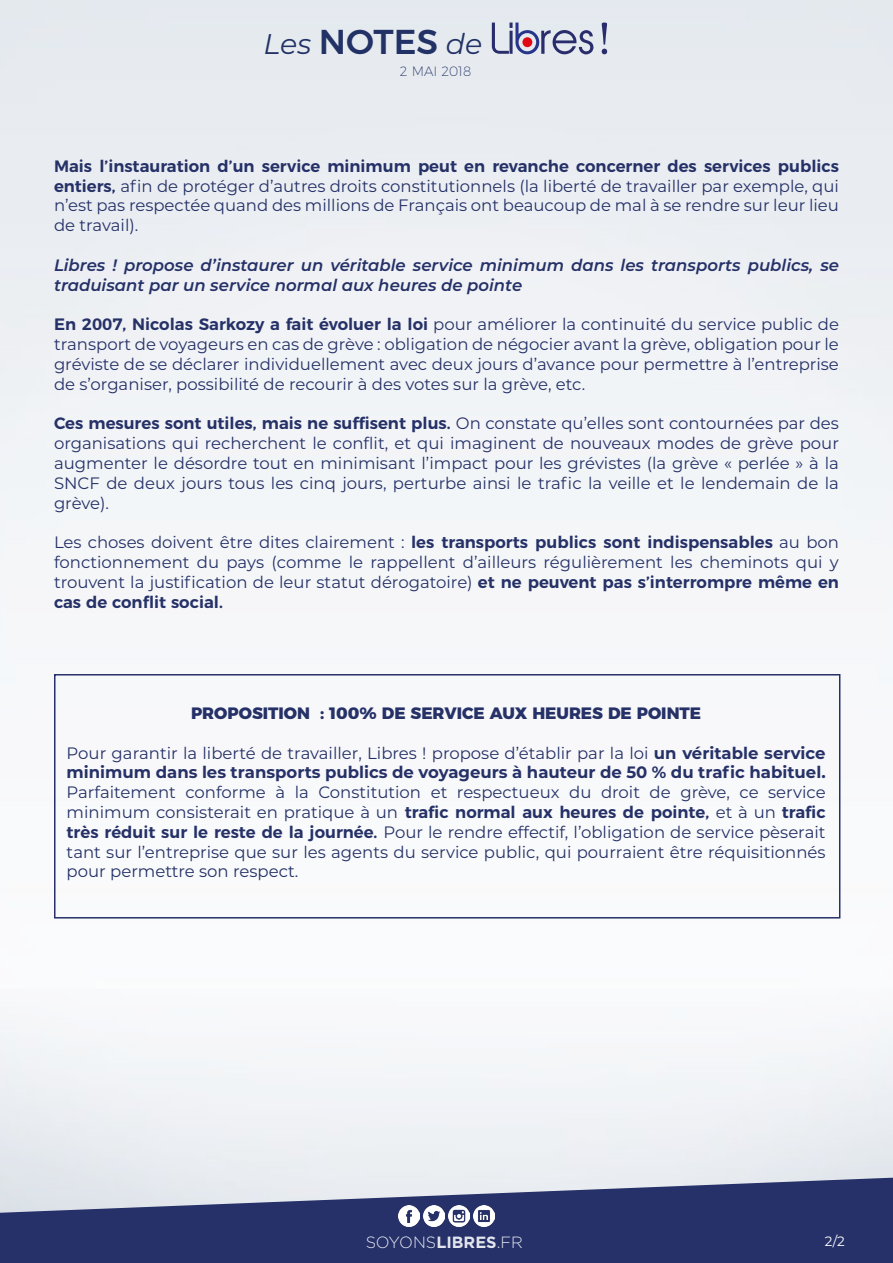
<style>
.page{position:relative;width:893px;height:1263px;background:#fff}
.page>*{position:absolute;margin:0;border:0;box-sizing:border-box;transform-origin:0 0}
.t1{font:italic 28.5px "Montserrat";color:#233266}
.t2{font:16.5px/19.8px "Montserrat";color:#253167;text-align:justify}
.t3{font:700 16.5px/19.8px "Montserrat";color:#253167}
.t4{font:italic 600 16.5px/19.8px "Montserrat";color:#253167}
.t5{font:800 16.5px "Montserrat";color:#253167}
.t6{font:300 16.2px "Gotham";color:#fff}
.t7{font:200 13.5px "Montserrat";color:#233266}
.t8{font:13.5px "Montserrat";color:#fff}
.s1{font-weight:500;font-style:normal;font-size:34.5px}
.s2{font-weight:600}
.s3{font-weight:400}
.s4{font-weight:700}
</style>
<div class="page">
<svg style="left:0;top:1178px;width:893px;height:85px;background:#4d5684"></svg>
<img style="left:398px;top:1205px;width:21px;height:22px">
<img style="left:448px;top:1205px;width:22px;height:22px">
<img style="left:474px;top:1205px;width:21px;height:22px">
<img style="left:423px;top:1205px;width:22px;height:22px">
<svg style="left:492px;top:23px;width:102px;height:31px;background:#acacc4"></svg>
<svg style="left:602px;top:23px;width:5px;height:31px"></svg>
<div style="left:54px;top:674px;width:786px;height:244px;border:2px solid #27306a"></div>
<h1 class="t1" style="left:264px;top:24px;width:220px">Les <span class="s1">NOTES</span> de</h1>
<p class="t7" style="left:400px;top:61px;width:73px">2 MAI 2018</p>
<p class="t2" style="left:54px;top:156px;width:786px"><span class="s2">Mais l’instauration d’un service minimum peut en revanche concerner des services publics entiers,</span> afin de protéger d’autres droits constitutionnels (la liberté de travailler par exemple, qui n’est pas respectée quand des millions de Français ont beaucoup de mal à se rendre sur leur lieu de travail).</p>
<p class="t4" style="left:54px;top:254px;width:786px">Libres ! propose d’instaurer un véritable service minimum dans les transports publics, se traduisant par un service normal aux heures de pointe</p>
<p class="t2" style="left:54px;top:314px;width:786px"><span class="s2">En 2007, Nicolas Sarkozy a fait évoluer la loi</span> pour améliorer la continuité du service public de transport de voyageurs en cas de grève : obligation de négocier avant la grève, obligation pour le gréviste de se déclarer individuellement avec deux jours d’avance pour permettre à l’entreprise de s’organiser, possibilité de recourir à des votes sur la grève, etc.</p>
<p class="t2" style="left:54px;top:413px;width:786px"><span class="s2">Ces mesures sont utiles, mais ne suffisent plus.</span> On constate qu’elles sont contournées par des organisations qui recherchent le conflit, et qui imaginent de nouveaux modes de grève pour augmenter le désordre tout en minimisant l’impact pour les grévistes (la grève « perlée » à la SNCF de deux jours tous les cinq jours, perturbe ainsi le trafic la veille et le lendemain de la grève).</p>
<p class="t2" style="left:54px;top:532px;width:786px">Les choses doivent être dites clairement : <span class="s2">les transports publics sont indispensables</span> au bon fonctionnement du pays (comme le rappellent d’ailleurs régulièrement les cheminots qui y trouvent la justification de leur statut dérogatoire) <span class="s2">et ne peuvent pas s’interrompre même en cas de conflit social.</span></p>
<p class="t5" style="left:191px;top:699px;width:512px">PROPOSITION : 100% DE SERVICE AUX HEURES DE POINTE</p>
<p class="t3" style="left:67px;top:742px;width:760px"><span class="s3">Pour garantir la liberté de travailler, Libres ! propose d’établir par la loi</span> un véritable service minimum dans les transports publics de voyageurs à hauteur de 50 % du trafic habituel.</p>
<p class="t2" style="left:67px;top:782px;width:761px">Parfaitement conforme à la Constitution et respectueux du droit de grève, ce service minimum consisterait en pratique à un <span class="s2">trafic normal aux heures de pointe,</span> et à un <span class="s2">trafic très réduit sur le reste de la journée.</span> Pour le rendre effectif, l’obligation de service pèserait tant sur l’entreprise que sur les agents du service public, qui pourraient être réquisitionnés pour permettre son respect.</p>
<p class="t6" style="left:365px;top:1234px;width:159px">SOYONS<span class="s4">LIBRES</span>.FR</p>
<p class="t8" style="left:825px;top:1232px;width:21px">2/2</p>
</div>
